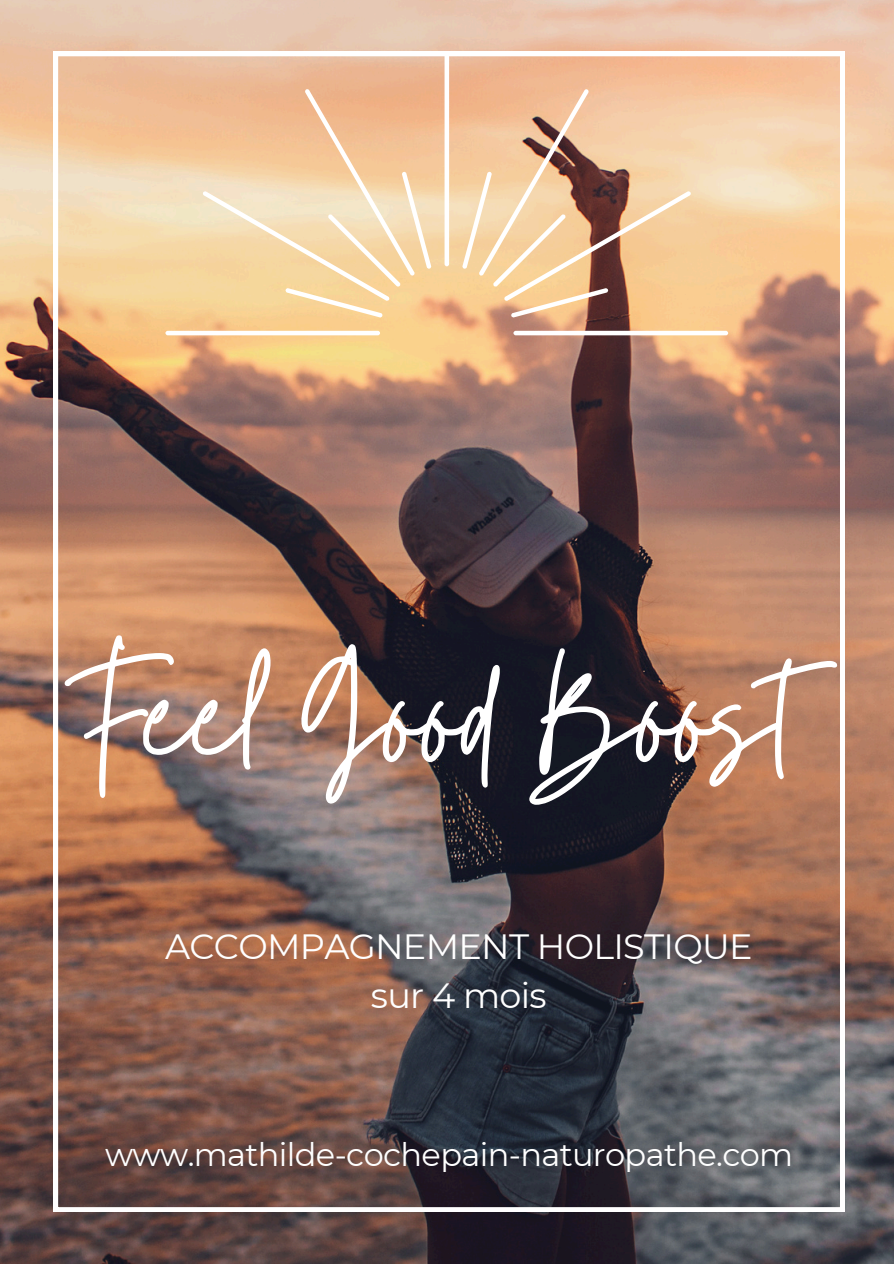
<style>
.page{position:relative;width:894px;height:1264px;background:#fff}
.page>*{position:absolute;margin:0;border:0;box-sizing:border-box;transform-origin:0 0}
.t1{font:133.8px "Twister";color:#fff}
.t2{font:35.1px/48.3px "Montserrat";letter-spacing:-.02em;color:#fff;text-align:center}
.t3{font:32.1px "Montserrat";letter-spacing:-.02em;color:#fff}
</style>
<div class="page">
<img style="left:0;top:0;width:893px;height:1263px">
<img style="left:54px;top:52px;width:789px;height:1159px">
<svg style="left:165px;top:52px;width:563px;height:283px;background:#ecc59e"></svg>
<p class="t1" style="left:79px;top:621px;width:786px">Feel Good Boost</p>
<p class="t2" style="left:165px;top:922px;width:589px">ACCOMPAGNEMENT HOLISTIQUE sur 4 mois</p>
<h1 class="t3" style="left:105px;top:1134px;width:689px">www.mathilde-cochepain-naturopathe.com</h1>
</div>
